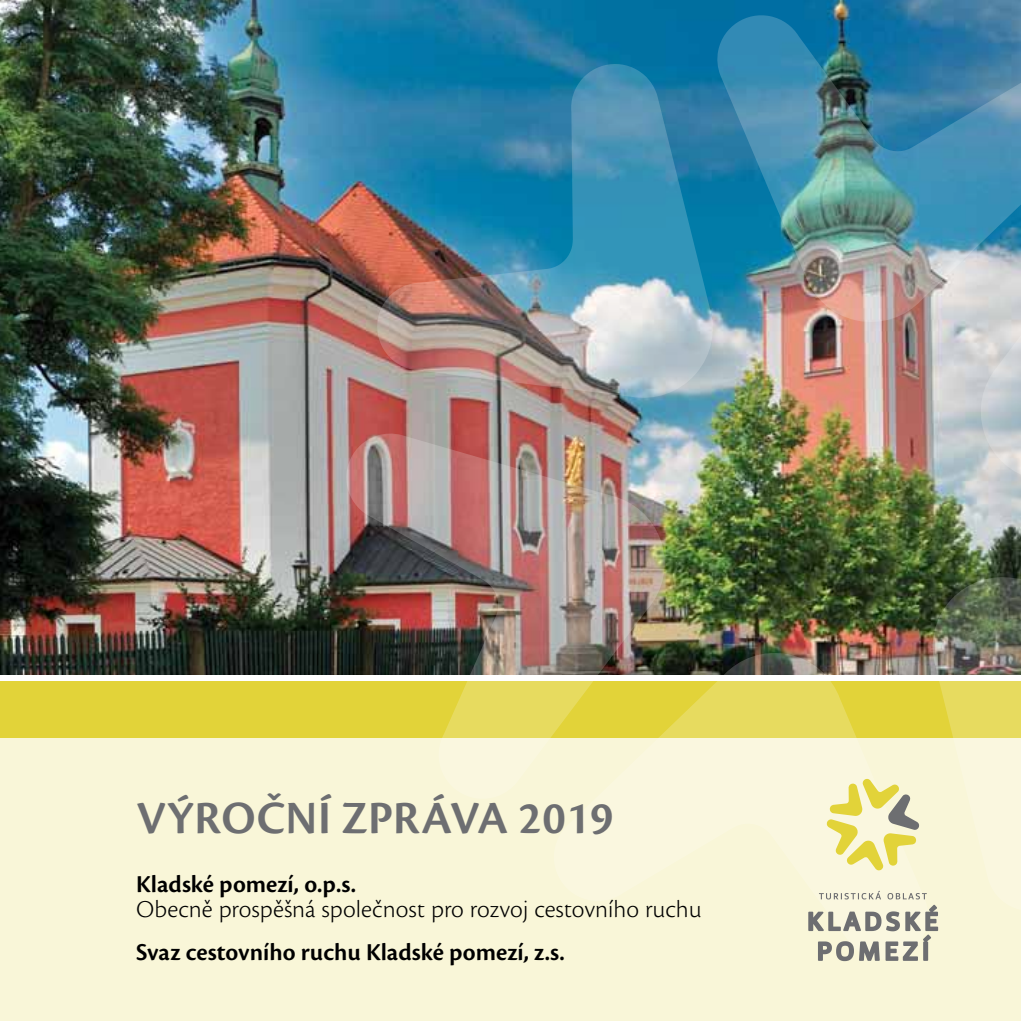
<style>
.page{position:relative;width:1021px;height:1021px;background:#fff}
.page>*{position:absolute;margin:0;border:0;box-sizing:border-box;transform-origin:0 0}
.t1{font:600 48px "Cronos Pro";letter-spacing:.01em;color:#6d6e71}
.t2{font:600 25.2px "Cronos Pro";color:#000}
.t3{font:25.2px "Cronos Pro Lt Capt";color:#000}
</style>
<div class="page">
<img style="left:0;top:0;width:1020px;height:675px">
<div style="left:0;top:680px;width:1020px;height:340px;background:#f9f6d8"></div>
<div style="left:0;top:680px;width:1020px;height:57px;background:#e2d339"></div>
<img style="left:716px;top:11px;width:304px;height:314px">
<svg style="left:669px;top:649px;width:177px;height:313px"></svg>
<svg style="left:976px;top:171px;width:44px;height:371px"></svg>
<img style="left:341px;top:433px;width:328px;height:305px">
<img style="left:372px;top:59px;width:344px;height:342px">
<img style="left:808px;top:574px;width:212px;height:387px">
<h1 class="t1" style="left:136px;top:790px;width:478px">Výroční zpráva 2019</h1>
<p class="t2" style="left:136px;top:869px;width:221px">Kladské pomezí, o.p.s.</p>
<p class="t3" style="left:136px;top:894px;width:567px">Obecně prospěšná společnost pro rozvoj cestovního ruchu</p>
<p class="t2" style="left:136px;top:938px;width:430px">Svaz cestovního ruchu Kladské pomezí, z.s.</p>
</div>
